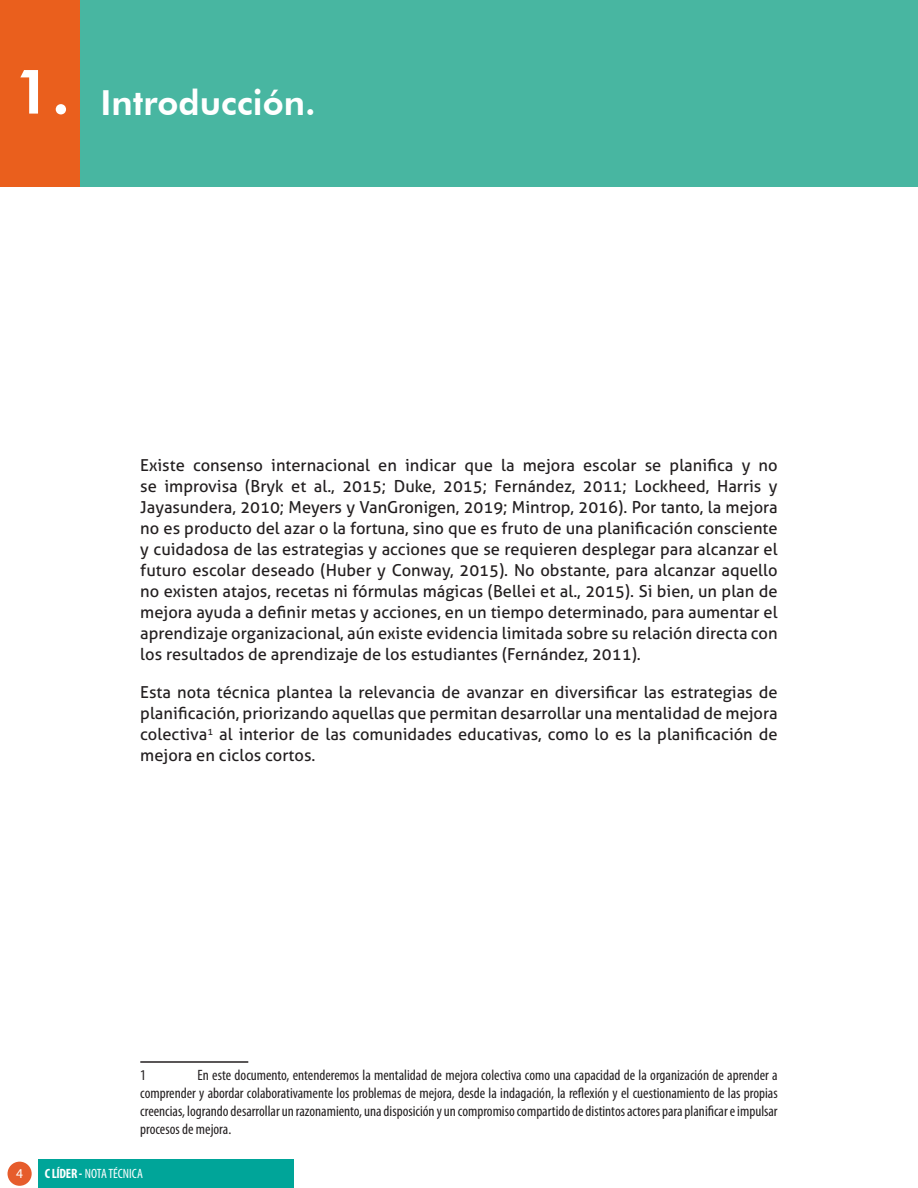
<style>
.page{position:relative;width:918px;height:1188px;background:#fff}
.page>*{position:absolute;margin:0;border:0;box-sizing:border-box;transform-origin:0 0}
.t1{font:800 61.5px "Futura BT";color:#fff}
.t2{font:800 34.5px "Futura BT";color:#fff}
.t3{font:16.5px/21px "Aller";color:#231f20;text-align:justify}
.t4{font:condensed 15px/18px "Myriad Pro";color:#231f20;text-align:justify}
.t5{font:condensed 13.5px "Myriad Pro";color:#fff}
.t6{font:13.5px "Myriad Pro";color:#fff}
.s1{font-weight:700}
</style>
<div class="page">
<div style="left:0;top:0;width:918px;height:187px;background:#48b6a1"></div>
<div style="left:0;top:0;width:80px;height:187px;background:#ea5f1d"></div>
<hr style="left:140px;top:1061px;width:108px;height:2px;background:#231f20">
<div style="left:38px;top:1160px;width:255px;height:28px;background:#00a599"></div>
<div style="left:8px;top:1162px;width:24px;height:24px;background:#e65c2c;border-radius:50%"></div>
<p class="t1" style="left:14px;top:54px;width:58px">1.</p>
<p class="t2" style="left:101px;top:82px;width:217px">Introducción.</p>
<p class="t3" style="left:140px;top:455px;width:639px">Existe consenso internacional en indicar que la mejora escolar se planifica y no se improvisa (Bryk et al., 2015; Duke, 2015; Fernández, 2011; Lockheed, Harris y Jayasundera, 2010; Meyers y VanGronigen, 2019; Mintrop, 2016). Por tanto, la mejora no es producto del azar o la fortuna, sino que es fruto de una planificación consciente y cuidadosa de las estrategias y acciones que se requieren desplegar para alcanzar el futuro escolar deseado (Huber y Conway, 2015). No obstante, para alcanzar aquello no existen atajos, recetas ni fórmulas mágicas (Bellei et al., 2015). Si bien, un plan de mejora ayuda a definir metas y acciones, en un tiempo determinado, para aumentar el aprendizaje organizacional, aún existe evidencia limitada sobre su relación directa con los resultados de aprendizaje de los estudiantes (Fernández, 2011).</p>
<p class="t3" style="left:140px;top:682px;width:639px">Esta nota técnica plantea la relevancia de avanzar en diversificar las estrategias de planificación, priorizando aquellas que permitan desarrollar una mentalidad de mejora colectiva<sup>1</sup> al interior de las comunidades educativas, como lo es la planificación de mejora en ciclos cortos.</p>
<p class="t4" style="left:140px;top:1066px;width:639px;text-indent:57px">En este documento, entenderemos la mentalidad de mejora colectiva como una capacidad de la organización de aprender a comprender y abordar colaborativamente los problemas de mejora, desde la indagación, la reflexión y el cuestionamiento de las propias creencias, logrando desarrollar un razonamiento, una disposición y un compromiso compartido de distintos actores para planificar e impulsar procesos de mejora.</p>
<p class="t4" style="left:140px;top:1066px;width:7px">1</p>
<p class="t6" style="left:16px;top:1165px;width:8px">4</p>
<p class="t5" style="left:45px;top:1166px;width:100px"><span class="s1">C LÍDER -</span> NOTA TÉCNICA</p>
</div>
